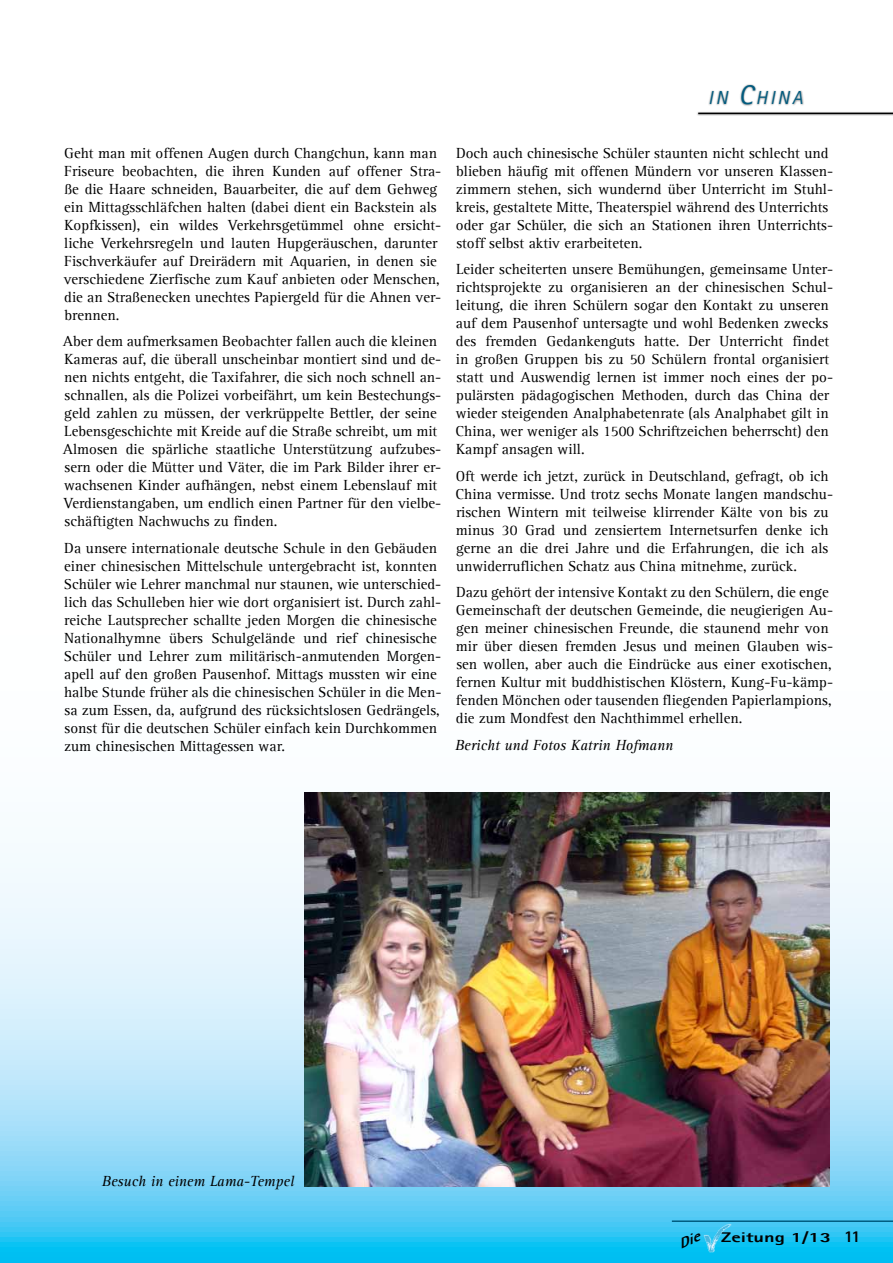
<style>
.page{position:relative;width:893px;height:1263px;background:#fff}
.page>*{position:absolute;margin:0;border:0;box-sizing:border-box;transform-origin:0 0}
.t1{font:italic 18.9px "Agfa Rotis Sans Serif";color:#005b7f}
.t2{font:15px/18px "Agfa Rotis Serif";color:#000}
.t3{font:italic 15px "Agfa Rotis Serif";color:#000}
.t4{font:800 14.1px "Agfa Rotis Sans Serif";color:#000;scale:1.45 1}
.s1{font-size:27px}
.s2{font-size:16.5px}
</style>
<div class="page">
<svg style="left:0;top:792px;width:893px;height:471px"></svg>
<img style="left:703px;top:1223px;width:29px;height:29px">
<hr style="left:672px;top:1220px;width:221px;height:2px;background:#005b7f">
<div style="left:696px;top:84px;width:197px;height:32px;background:#000;opacity:.5"></div>
<hr style="left:698px;top:113px;width:195px;height:1px;background:#000">
<img style="left:304px;top:793px;width:525px;height:393px">
<svg style="left:682px;top:1232px;width:18px;height:16px"></svg>
<p class="t1" style="left:708px;top:87px;width:96px">IN <span class="s1">C</span>HINA</p>
<p class="t2" style="left:64px;top:144px;width:379px">Geht man mit offenen Augen durch Changchun, kann man Friseure beobachten, die ihren Kunden auf offener Stra&shy;ße die Haare schneiden, Bauarbeiter, die auf dem Gehweg ein Mittagsschläfchen halten (dabei dient ein Backstein als Kopfkissen), ein wildes Verkehrsgetümmel ohne ersicht&shy;liche Verkehrsregeln und lauten Hupgeräuschen, darunter Fischverkäufer auf Dreirädern mit Aquarien, in denen sie verschiedene Zierfische zum Kauf anbieten oder Menschen, die an Straßenecken unechtes Papiergeld für die Ahnen ver&shy;brennen.</p>
<p class="t2" style="left:63px;top:333px;width:380px">Aber dem aufmerksamen Beobachter fallen auch die kleinen Kameras auf, die überall unscheinbar montiert sind und de&shy;nen nichts entgeht, die Taxifahrer, die sich noch schnell an&shy;schnallen, als die Polizei vorbeifährt, um kein Bestechungs&shy;geld zahlen zu müssen, der verkrüppelte Bettler, der seine Lebensgeschichte mit Kreide auf die Straße schreibt, um mit Almosen die spärliche staatliche Unterstützung aufzubes&shy;sern oder die Mütter und Väter, die im Park Bilder ihrer er&shy;wachsenen Kinder aufhängen, nebst einem Lebenslauf mit Verdienstangaben, um endlich einen Partner für den vielbe&shy;schäftigten Nachwuchs zu finden.</p>
<p class="t2" style="left:64px;top:539px;width:379px">Da unsere internationale deutsche Schule in den Gebäuden einer chinesischen Mittelschule untergebracht ist, konnten Schüler wie Lehrer manchmal nur staunen, wie unterschied&shy;lich das Schulleben hier wie dort organisiert ist. Durch zahl&shy;reiche Lautsprecher schallte jeden Morgen die chinesische Nationalhymne übers Schulgelände und rief chinesische Schüler und Lehrer zum militärisch-anmutenden Morgen&shy;apell auf den großen Pausenhof. Mittags mussten wir eine halbe Stunde früher als die chinesischen Schüler in die Men&shy;sa zum Essen, da, aufgrund des rücksichtslosen Gedrängels, sonst für die deutschen Schüler einfach kein Durchkommen zum chinesischen Mittagessen war.</p>
<p class="t2" style="left:456px;top:144px;width:379px">Doch auch chinesische Schüler staunten nicht schlecht und blieben häufig mit offenen Mündern vor unseren Klassen&shy;zimmern stehen, sich wundernd über Unterricht im Stuhl&shy;kreis, gestaltete Mitte, Theaterspiel während des Unterrichts oder gar Schüler, die sich an Stationen ihren Unterrichts&shy;stoff selbst aktiv erarbeiteten.</p>
<p class="t2" style="left:456px;top:261px;width:379px">Leider scheiterten unsere Bemühungen, gemeinsame Unter&shy;richtsprojekte zu organisieren an der chinesischen Schul&shy;leitung, die ihren Schülern sogar den Kontakt zu unseren auf dem Pausenhof untersagte und wohl Bedenken zwecks des fremden Gedankenguts hatte. Der Unterricht findet in großen Gruppen bis zu 50 Schülern frontal organisiert statt und Auswendig lernen ist immer noch eines der po&shy;pulärsten pädagogischen Methoden, durch das China der wieder steigenden Analphabetenrate (als Analphabet gilt in China, wer weniger als 1500 Schriftzeichen beherrscht) den Kampf ansagen will.</p>
<p class="t2" style="left:456px;top:467px;width:379px">Oft werde ich jetzt, zurück in Deutschland, gefragt, ob ich China vermisse. Und trotz sechs Monate langen mandschu&shy;rischen Wintern mit teilweise klirrender Kälte von bis zu minus 30 Grad und zensiertem Internetsurfen denke ich gerne an die drei Jahre und die Erfahrungen, die ich als unwiderruflichen Schatz aus China mitnehme, zurück.</p>
<p class="t2" style="left:456px;top:584px;width:379px">Dazu gehört der intensive Kontakt zu den Schülern, die enge Gemeinschaft der deutschen Gemeinde, die neugierigen Au&shy;gen meiner chinesischen Freunde, die staunend mehr von mir über diesen fremden Jesus und meinen Glauben wis&shy;sen wollen, aber auch die Eindrücke aus einer exotischen, fernen Kultur mit buddhistischen Klöstern, Kung-Fu-kämp&shy;fenden Mönchen oder tausenden fliegenden Papierlampions, die zum Mondfest den Nachthimmel erhellen.</p>
<p class="t3" style="left:455px;top:736px;width:220px">Bericht und Fotos Katrin Hofmann</p>
<p class="t3" style="left:102px;top:1173px;width:194px">Besuch in einem Lama-Tempel</p>
<p class="t4" style="left:721px;top:1228px;width:98px">Zeitung 1/13 <span class="s2">11</span></p>
</div>
